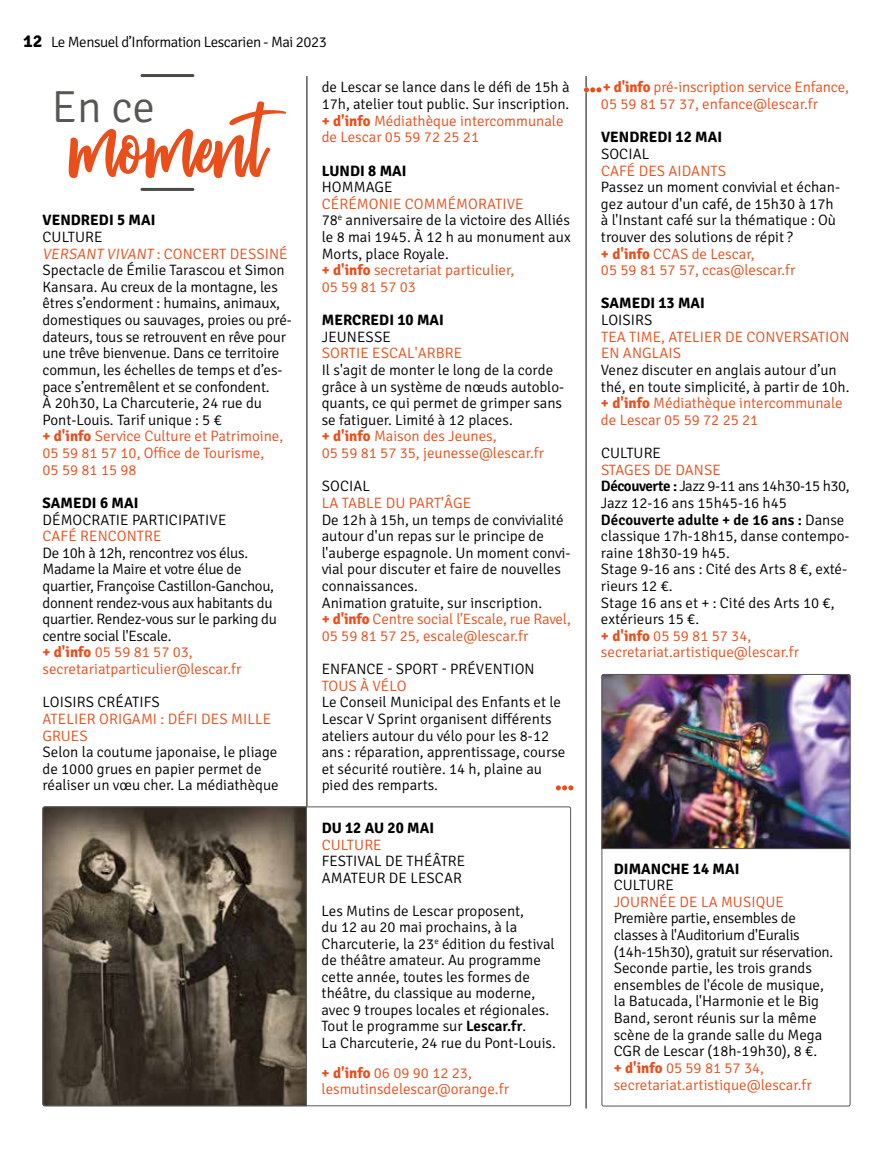
<style>
.page{position:relative;width:893px;height:1149px;background:#fff}
.page>*{position:absolute;margin:0;border:0;box-sizing:border-box;transform-origin:0 0}
.t1{font:75px "Passengers Script";color:#e94e1b}
.t2{font:300 45px "Signika";color:#575756}
.t3{font:300 15px/16.6px "Signika";color:#000}
.t4{font:300 15px/16.6px "Signika";letter-spacing:.005em;color:#e94e1b}
.t5{font:300 15px/16.6px "Signika";letter-spacing:-.02em;color:#000}
.t6{font:700 15px "Signika";letter-spacing:.005em;color:#000}
.t7{font:300 15px "Signika";letter-spacing:-.03em;color:#000}
.s1{font-weight:700;font-size:18px}
.s2{font-weight:700;color:#e94e1b}
.s3{color:#e94e1b}
.s4{font-weight:600}
.s5{font-weight:700}
</style>
<div class="page">
<div style="left:601px;top:840px;width:249px;height:266px;border:1px solid #575756;border-radius:2px"></div>
<img style="left:601px;top:674px;width:250px;height:175px">
<hr style="left:307px;top:76px;width:1px;height:730px;background:#575756">
<hr style="left:586px;top:92px;width:1px;height:1015px;background:#575756">
<hr style="left:142px;top:188px;width:51px;height:3px;background:#4b4947">
<hr style="left:142px;top:74px;width:51px;height:3px;background:#4b4947">
<svg style="left:42px;top:805px;width:265px;height:301px;background:#5b5145"></svg>
<svg style="left:556px;top:785px;width:17px;height:5px"></svg>
<svg style="left:584px;top:76px;width:17px;height:16px"></svg>
<p class="t7" style="left:23px;top:31px;width:305px"><span class="s1">12</span> Le Mensuel d’Information Lescarien - Mai 2023</p>
<h2 class="t2" style="left:52px;top:75px;width:105px">En ce</h2>
<h1 class="t1" style="left:70px;top:99px;width:243px">MOMENT</h1>
<p class="t6" style="left:43px;top:209px;width:114px">VENDREDI 5 MAI</p>
<p class="t3" style="left:43px;top:227px;width:62px">CULTURE</p>
<p class="t4" style="left:43px;top:244px;width:247px">VERSANT VIVANT : CONCERT DESSINÉ</p>
<p class="t3" style="left:43px;top:261px;width:251px">Spectacle de Émilie Tarascou et Simon Kansara. Au creux de la montagne, les êtres s’endorment : humains, animaux, domestiques ou sauvages, proies ou pré&shy;dateurs, tous se retrouvent en rêve pour une trêve bienvenue. Dans ce territoire commun, les échelles de temps et d’es&shy;pace s’entremêlent et se confondent.<br>À 20h30, La Charcuterie, 24 rue du Pont-Louis. Tarif unique : 5 €<br><span class="s2">+ d'info</span> <span class="s3">Service Culture et Patrimoine, 05 59 81 57 10, Office de Tourisme,<br>05 59 81 15 98</span></p>
<p class="t6" style="left:43px;top:492px;width:97px">SAMEDI 6 MAI</p>
<p class="t3" style="left:43px;top:510px;width:185px">DÉMOCRATIE PARTICIPATIVE</p>
<p class="t4" style="left:43px;top:526px;width:120px">CAFÉ RENCONTRE</p>
<p class="t5" style="left:43px;top:543px;width:236px">De 10h à 12h, rencontrez vos élus.<br>Madame la Maire et votre élue de quartier, Françoise Castillon-Ganchou, donnent rendez-vous aux habitants du quartier. Rendez-vous sur le parking du centre social l'Escale.<br><span class="s2">+ d'info</span> <span class="s3">05 59 81 57 03, secretariatparticulier@lescar.fr</span></p>
<p class="t3" style="left:43px;top:692px;width:119px">LOISIRS CRÉATIFS</p>
<p class="t4" style="left:43px;top:709px;width:230px">ATELIER ORIGAMI : DÉFI DES MILLE<br>GRUES</p>
<p class="t3" style="left:43px;top:742px;width:238px">Selon la coutume japonaise, le pliage de 1000 grues en papier permet de réaliser un vœu cher. La médiathèque</p>
<p class="t3" style="left:322px;top:78px;width:249px">de Lescar se lance dans le défi de 15h à 17h, atelier tout public. Sur inscription. <span class="s2">+ d'info</span> <span class="s3">Médiathèque intercommunale de Lescar 05 59 72 25 21</span></p>
<p class="t6" style="left:322px;top:160px;width:86px">LUNDI 8 MAI</p>
<p class="t3" style="left:322px;top:178px;width:72px">HOMMAGE</p>
<p class="t3" style="left:322px;top:194px;width:251px"><span class="s3">CÉRÉMONIE COMMÉMORATIVE<br></span>78<sup>e</sup> anniversaire de la victoire des Alliés le 8 mai 1945. À 12 h au monument aux<br>Morts, place Royale.<br><span class="s2">+ d'info</span> <span class="s3">secretariat particulier,<br>05 59 81 57 03</span></p>
<p class="t6" style="left:322px;top:309px;width:124px">MERCREDI 10 MAI</p>
<p class="t3" style="left:322px;top:327px;width:71px">JEUNESSE</p>
<p class="t4" style="left:322px;top:344px;width:142px">SORTIE ESCAL'ARBRE</p>
<p class="t3" style="left:322px;top:360px;width:244px">Il s'agit de monter le long de la corde grâce à un système de nœuds autoblo&shy;quants, ce qui permet de grimper sans se fatiguer. Limité à 12 places.<br><span class="s2">+ d'info</span> <span class="s3">Maison des Jeunes,<br>05 59 81 57 35, jeunesse@lescar.fr</span></p>
<p class="t3" style="left:322px;top:477px;width:50px">SOCIAL</p>
<p class="t4" style="left:322px;top:493px;width:151px">LA TABLE DU PART'ÂGE</p>
<p class="t3" style="left:322px;top:510px;width:251px">De 12h à 15h, un temps de convivialité autour d'un repas sur le principe de l'auberge espagnole. Un moment convi&shy;vial pour discuter et faire de nouvelles connaissances.<br>Animation gratuite, sur inscription.<br><span class="s2">+ d'info</span> <span class="s3">Centre social l'Escale, rue Ravel, 05 59 81 57 25, escale@lescar.fr</span></p>
<p class="t3" style="left:322px;top:659px;width:214px">ENFANCE - SPORT - PRÉVENTION</p>
<p class="t4" style="left:322px;top:676px;width:86px">TOUS À VÉLO</p>
<p class="t3" style="left:322px;top:692px;width:245px">Le Conseil Municipal des Enfants et le Lescar V Sprint organisent différents ateliers autour du vélo pour les 8-12 ans : réparation, apprentissage, course et sécurité routière. 14 h, plaine au pied des remparts.</p>
<p class="t6" style="left:322px;top:817px;width:114px">DU 12 AU 20 MAI</p>
<p class="t4" style="left:322px;top:835px;width:62px">CULTURE</p>
<p class="t3" style="left:322px;top:851px;width:145px">FESTIVAL DE THÉÂTRE<br>AMATEUR DE LESCAR</p>
<p class="t3" style="left:322px;top:901px;width:236px">Les Mutins de Lescar proposent,<br>du 12 au 20 mai prochains, à la Charcuterie, la 23<sup>e</sup> édition du festival de théâtre amateur. Au programme cette année, toutes les formes de théâtre, du classique au moderne, avec 9 troupes locales et régionales.<br>Tout le programme sur <span class="s4">Lescar.fr</span>.<br>La Charcuterie, 24 rue du Pont-Louis.</p>
<p class="t4" style="left:322px;top:1063px;width:189px"><span class="s5">+ d'info</span> 06 09 90 12 23, lesmutinsdelescar@orange.fr</p>
<p class="t4" style="left:601px;top:78px;width:249px"><span class="s5">+ d'info</span> pré-inscription service Enfance,<br>05 59 81 57 37, enfance@lescar.fr</p>
<p class="t6" style="left:601px;top:126px;width:123px">VENDREDI 12 MAI</p>
<p class="t3" style="left:601px;top:144px;width:50px">SOCIAL</p>
<p class="t4" style="left:601px;top:161px;width:127px">CAFÉ DES AIDANTS</p>
<p class="t3" style="left:601px;top:178px;width:241px">Passez un moment convivial et échan&shy;gez autour d'un café, de 15h30 à 17h à l'Instant café sur la thématique : Où trouver des solutions de répit ?<br><span class="s2">+ d'info</span> <span class="s3">CCAS de Lescar,<br>05 59 81 57 57, ccas@lescar.fr</span></p>
<p class="t6" style="left:601px;top:292px;width:105px">SAMEDI 13 MAI</p>
<p class="t3" style="left:601px;top:310px;width:53px">LOISIRS</p>
<p class="t4" style="left:601px;top:327px;width:250px">TEA TIME, ATELIER DE CONVERSATION<br>EN ANGLAIS</p>
<p class="t3" style="left:601px;top:360px;width:250px">Venez discuter en anglais autour d’un thé, en toute simplicité, à partir de 10h. <span class="s2">+ d'info</span> <span class="s3">Médiathèque intercommunale de Lescar 05 59 72 25 21</span></p>
<p class="t3" style="left:601px;top:443px;width:62px">CULTURE</p>
<p class="t3" style="left:601px;top:460px;width:250px"><span class="s3">STAGES DE DANSE<br></span><span class="s4">Découverte :</span> Jazz 9-11 ans 14h30-15 h30,<br>Jazz 12-16 ans 15h45-16 h45<br><span class="s4">Découverte adulte + de 16 ans :</span> Danse classique 17h-18h15, danse contempo&shy;raine 18h30-19 h45.<br>Stage 9-16 ans : Cité des Arts 8 €, exté&shy;rieurs 12 €.<br>Stage 16 ans et + : Cité des Arts 10 €, extérieurs 15 €.<br><span class="s2">+ d'info</span> <span class="s3">05 59 81 57 34, secretariat.artistique@lescar.fr</span></p>
<p class="t6" style="left:614px;top:857px;width:127px">DIMANCHE 14 MAI</p>
<p class="t3" style="left:614px;top:875px;width:62px">CULTURE</p>
<p class="t4" style="left:614px;top:892px;width:172px">JOURNÉE DE LA MUSIQUE</p>
<p class="t3" style="left:614px;top:908px;width:221px">Première partie, ensembles de classes à l'Auditorium d'Euralis (14h-15h30), gratuit sur réservation.<br>Seconde partie, les trois grands ensembles de l'école de musique, la Batucada, l'Harmonie et le Big<br>Band, seront réunis sur la même scène de la grande salle du Mega<br>CGR de Lescar (18h-19h30), 8 €.<br><span class="s2">+ d'info</span> <span class="s3">05 59 81 57 34, secretariat.artistique@lescar.fr</span></p>
</div>
